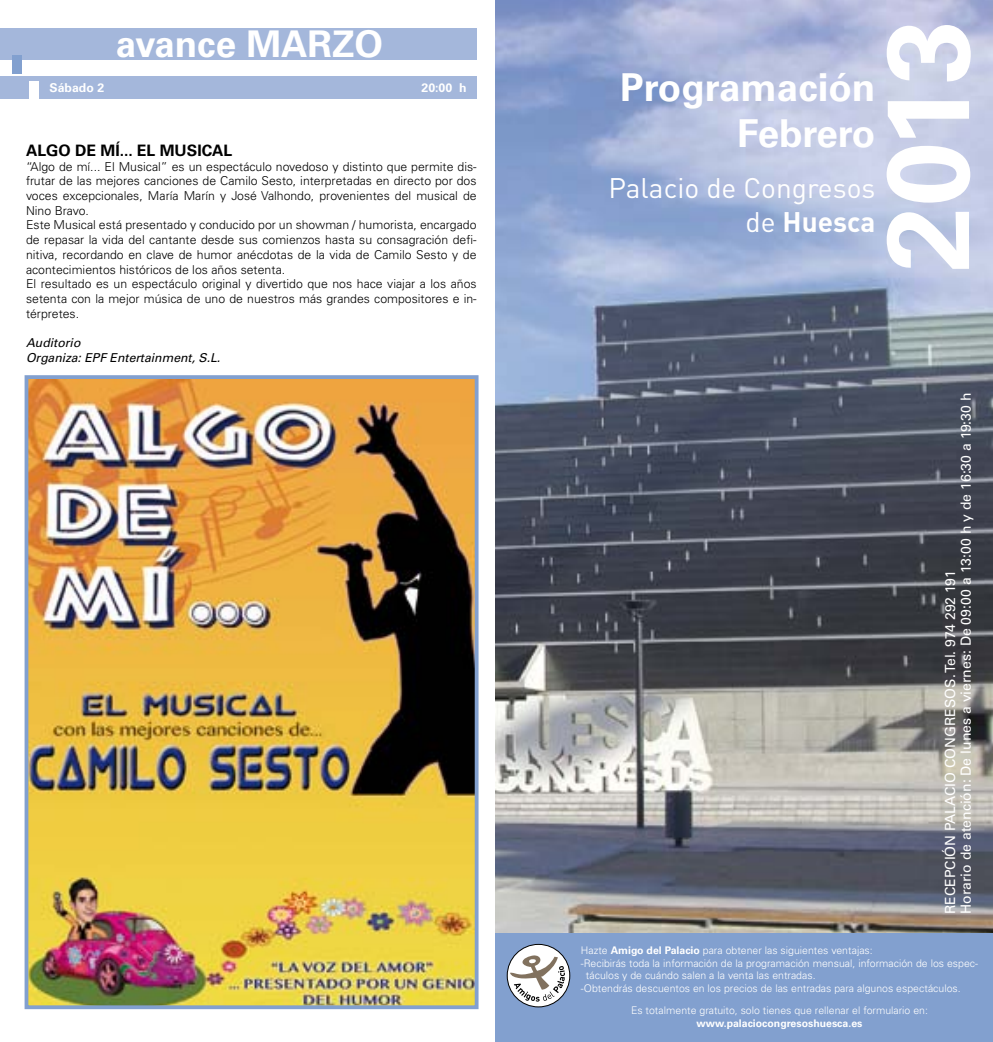
<style>
.page{position:relative;width:993px;height:1042px;background:#fff}
.page>*{position:absolute;margin:0;border:0;box-sizing:border-box;transform-origin:0 0}
.t1{font:700 116.38px "Univers LT Std";color:#fff}
.t2{font:700 38.5px/46.2px "Univers LT Std";color:#fff;text-align:right}
.t3{font:700 36.75px "Univers LT Std";color:#fff}
.t4{font:28px/33.6px "DIN";color:#fff;text-align:right}
.t5{font:700 15.75px "Univers LT Std";color:#000}
.t6{font:14px/15.8px "Univers LT Std";color:#fff}
.t7{font:300 12.25px/14.7px "Univers LT Std";color:#000}
.t8{font:italic 12.25px/14.7px "Univers LT Std";color:#000}
.t9{font:700 12.25px "Univers LT Std";color:#fff}
.t10{font:300 10.5px "Univers LT Std";color:#fff}
.t11{font:700 10.5px "Univers LT Std";color:#fff}
.s1{font-weight:700}
</style>
<div class="page">
<img style="left:30px;top:380px;width:443px;height:624px">
<div style="left:25px;top:375px;width:453px;height:634px;border:4px solid #82a0cf"></div>
<img style="left:495px;top:0;width:497px;height:933px">
<div style="left:495px;top:933px;width:497px;height:109px;background:#82a0cf"></div>
<svg style="left:507px;top:944px;width:62px;height:63px"></svg>
<div style="left:506px;top:944px;width:64px;height:63px;border:1px solid #000;border-radius:50%"></div>
<svg style="left:510px;top:955px;width:54px;height:46px;background:#ccc9c7"></svg>
<div style="left:0;top:28px;width:476px;height:32px;background:#a4b7db"></div>
<div style="left:0;top:76px;width:476px;height:23px;background:#a4b7db"></div>
<div style="left:12px;top:55px;width:10px;height:18px;background:#82a0cf"></div>
<div style="left:29px;top:81px;width:10px;height:19px;background:#fff"></div>
<h3 class="t3" style="left:116px;top:23px;width:269px">avance MARZO</h3>
<p class="t9" style="left:50px;top:80px;width:56px">Sábado 2</p>
<p class="t9" style="left:421px;top:80px;width:47px">20:00 h</p>
<p class="t5" style="left:26px;top:141px;width:208px">ALGO DE MÍ... EL MUSICAL</p>
<p class="t7" style="left:26px;top:159px;width:452px">“Algo de mí... El Musical” es un espectáculo novedoso y distinto que permite dis&shy;frutar de las mejores canciones de Camilo Sesto, interpretadas en directo por dos voces excepcionales, María Marín y José Valhondo, provenientes del musical de Nino Bravo.<br>Este Musical está presentado y conducido por un showman / humorista, encargado de repasar la vida del cantante desde sus comienzos hasta su consagración defi&shy;nitiva, recordando en clave de humor anécdotas de la vida de Camilo Sesto y de acontecimientos históricos de los años setenta.<br>El resultado es un espectáculo original y divertido que nos hace viajar a los años setenta con la mejor música de uno de nuestros más grandes compositores e in&shy;térpretes.</p>
<p class="t8" style="left:26px;top:336px;width:196px">Auditorio<br>Organiza: EPF Entertainment, S.L.</p>
<h2 class="t2" style="left:620px;top:64px;width:256px">Programación<br>Febrero</h2>
<h3 class="t4" style="left:608px;top:171px;width:268px">Palacio de Congresos de <span class="s1">Huesca</span></h3>
<h1 class="t1" style="left:859px;top:272px;width:254px;rotate:-90deg">2013</h1>
<p class="t6" style="left:942px;top:914px;width:523px;rotate:-90deg">RECEPCIÓN PALACIO CONGRESOS. Tel. 974 292 191<br>Horario de atención: De lunes a viernes: De 09:00 a 13:00 h y de 16:30 a 19:30 h</p>
<p class="t10" style="left:580px;top:944px;width:293px">Hazte <span class="s1">Amigo del Palacio</span> para obtener las siguientes ventajas:</p>
<p class="t10" style="left:580px;top:956px;width:398px">-Recibirás toda la información de la programación mensual, información de los espec-</p>
<p class="t10" style="left:585px;top:969px;width:231px">táculos y de cuándo salen a la venta las entradas.</p>
<p class="t10" style="left:580px;top:982px;width:381px">-Obtendrás descuentos en los precios de las entradas para algunos espectáculos.</p>
<p class="t10" style="left:630px;top:1004px;width:298px">Es totalmente gratuito, solo tienes que rellenar el formulario en:</p>
<p class="t11" style="left:696px;top:1017px;width:167px">www.palaciocongresoshuesca.es</p>
</div>
